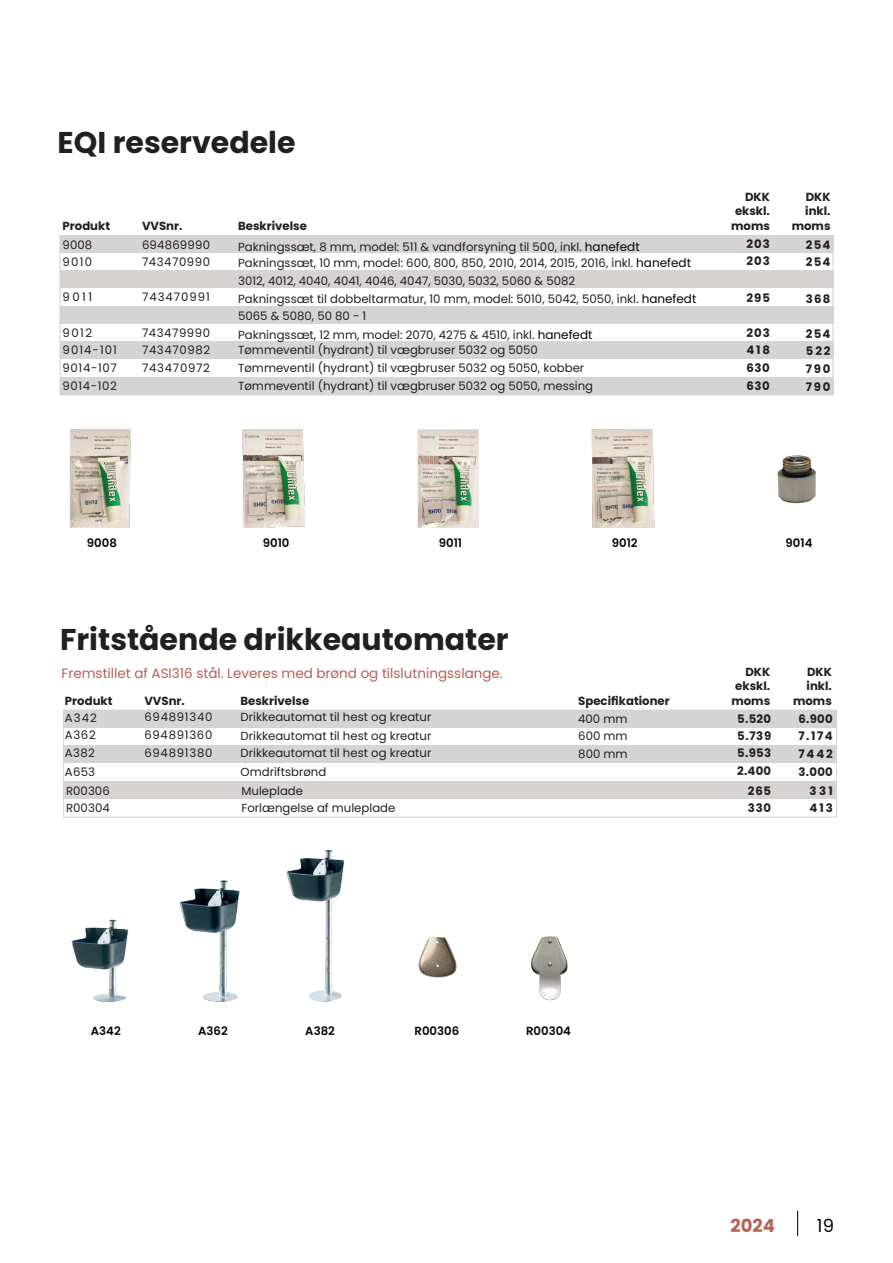
<style>
.page{position:relative;width:893px;height:1263px;background:#fff}
.page>*{position:absolute;margin:0;border:0;box-sizing:border-box;transform-origin:0 0}
.Rubrik_1{font:700 30px "Poppins";color:#231f20}
.Under_rubrik{font:700 30px "Poppins";color:#231f20}
.t1{font:700 18px "Poppins";color:#b85f54}
.t2{font:18px "Poppins";color:#040503}
.Mellem_rubrik{font:13.5px "Poppins";color:#b75e54}
.Brød{font:11.7px "Poppins";color:#231f20}
.Mellem_rubrik-2{font:700 11.7px/14.7px "Poppins";color:#231f20;text-align:right}
.Brød-2{font:700 11.7px "Poppins";letter-spacing:.085em;color:#231f20}
.Produkt_nr{font:600 11.7px "Poppins";color:#040503}
.Brød-3{font:11.7px "Poppins";letter-spacing:.06em;color:#231f20}
.Brød-4{font:11.7px "Poppins";letter-spacing:.045em;color:#231f20}
.Brød-5{font:11.7px "Poppins";letter-spacing:.085em;color:#231f20}
.Brød-6{font:11.7px "Poppins";letter-spacing:.05em;color:#231f20}
.s1{font-size:12px;color:#040503}
</style>
<div class="page">
<svg style="left:797px;top:1211px;width:1px;height:25px"></svg>
<img style="left:70px;top:430px;width:61px;height:98px">
<img style="left:242px;top:430px;width:63px;height:98px">
<img style="left:417px;top:430px;width:62px;height:98px">
<img style="left:591px;top:430px;width:64px;height:98px">
<img style="left:777px;top:455px;width:39px;height:49px">
<div style="left:63px;top:710px;width:774px;height:17px;background:#d5d4d3"></div>
<div style="left:63px;top:746px;width:774px;height:17px;background:#d5d4d3"></div>
<div style="left:63px;top:781px;width:774px;height:18px;background:#d5d4d3"></div>
<div style="left:63px;top:709px;width:774px;height:109px;border:1px solid #d5d4d3"></div>
<img style="left:71px;top:919px;width:58px;height:83px">
<img style="left:179px;top:880px;width:61px;height:122px">
<img style="left:286px;top:850px;width:59px;height:152px">
<img style="left:418px;top:937px;width:39px;height:41px">
<img style="left:531px;top:936px;width:37px;height:65px">
<div style="left:60px;top:306px;width:773px;height:18px;background:#d5d4d3"></div>
<div style="left:60px;top:341px;width:773px;height:18px;background:#d5d4d3"></div>
<div style="left:60px;top:377px;width:773px;height:17px;background:#d5d4d3"></div>
<div style="left:60px;top:235px;width:773px;height:18px;background:#d5d4d3"></div>
<div style="left:60px;top:235px;width:773px;height:160px;border:1px solid #d5d4d3"></div>
<div style="left:60px;top:270px;width:773px;height:18px;background:#d5d4d3"></div>
<p class="Under_rubrik" style="left:58px;top:125px;width:239px">EQI reservedele</p>
<p class="Mellem_rubrik-2" style="left:63px;top:218px;width:49px">Produkt</p>
<p class="Mellem_rubrik-2" style="left:142px;top:218px;width:42px">VVSnr.</p>
<p class="Mellem_rubrik-2" style="left:238px;top:218px;width:70px">Beskrivelse</p>
<p class="Brød" style="left:63px;top:238px;width:31px">9008</p>
<p class="Brød" style="left:142px;top:238px;width:70px">694869990</p>
<p class="Brød" style="left:238px;top:240px;width:403px">Pakningssæt, 8 mm, model: 511 &amp; vandforsyning til 500, inkl. <span class="s1">hanefedt</span></p>
<p class="Brød" style="left:63px;top:255px;width:31px">9010</p>
<p class="Brød-4" style="left:142px;top:255px;width:70px">743470990</p>
<p class="Brød" style="left:238px;top:256px;width:454px">Pakningssæt, 10 mm, model: 600, 800, 850, 2010, 2014, 2015, 2016, inkl. <span class="s1">hanefedt</span></p>
<p class="Brød" style="left:63px;top:290px;width:31px">9011</p>
<p class="Brød-5" style="left:142px;top:290px;width:70px">743470991</p>
<p class="Brød" style="left:238px;top:293px;width:460px">Pakningssæt til dobbeltarmatur, 10 mm, model: 5010, 5042, 5050, inkl. <span class="s1">hanefedt</span></p>
<p class="Brød" style="left:63px;top:326px;width:31px">9012</p>
<p class="Brød-4" style="left:142px;top:326px;width:70px">743479990</p>
<p class="Brød" style="left:238px;top:328px;width:356px">Pakningssæt, 12 mm, model: 2070, 4275 &amp; 4510, inkl. <span class="s1">hanefedt</span></p>
<p class="Brød" style="left:63px;top:343px;width:56px">9014-101</p>
<p class="Brød-6" style="left:142px;top:344px;width:70px">743470982</p>
<p class="Brød" style="left:238px;top:343px;width:301px">Tømmeventil (hydrant) til vægbruser 5032 og 5050</p>
<p class="Brød" style="left:238px;top:274px;width:339px">3012, 4012, 4040, 4041, 4046, 4047, 5030, 5032, 5060 &amp; 5082</p>
<p class="Brød" style="left:238px;top:309px;width:130px">5065 &amp; 5080, 50 80 - 1</p>
<p class="Mellem_rubrik-2" style="left:731px;top:189px;width:40px">DKK ekskl. moms</p>
<p class="Mellem_rubrik-2" style="left:792px;top:189px;width:40px">DKK inkl. moms</p>
<p class="Brød-2" style="left:746px;top:237px;width:25px">203</p>
<p class="Brød-2" style="left:806px;top:238px;width:26px">254</p>
<p class="Brød-2" style="left:746px;top:254px;width:25px">203</p>
<p class="Brød-2" style="left:806px;top:255px;width:26px">254</p>
<p class="Brød-2" style="left:746px;top:291px;width:25px">295</p>
<p class="Brød-2" style="left:806px;top:292px;width:26px">368</p>
<p class="Brød-2" style="left:746px;top:326px;width:25px">203</p>
<p class="Brød-2" style="left:806px;top:327px;width:26px">254</p>
<p class="Brød-2" style="left:746px;top:343px;width:25px">418</p>
<p class="Brød-2" style="left:806px;top:344px;width:26px">522</p>
<p class="Brød" style="left:63px;top:361px;width:56px">9014-107</p>
<p class="Brød-3" style="left:142px;top:361px;width:70px">743470972</p>
<p class="Brød" style="left:238px;top:361px;width:348px">Tømmeventil (hydrant) til vægbruser 5032 og 5050, kobber</p>
<p class="Brød" style="left:63px;top:379px;width:56px">9014-102</p>
<p class="Brød" style="left:238px;top:379px;width:357px">Tømmeventil (hydrant) til vægbruser 5032 og 5050, messing</p>
<p class="Brød-2" style="left:746px;top:379px;width:25px">630</p>
<p class="Brød-2" style="left:806px;top:380px;width:26px">790</p>
<p class="Brød-2" style="left:746px;top:361px;width:25px">630</p>
<p class="Brød-2" style="left:806px;top:362px;width:26px">790</p>
<p class="Produkt_nr" style="left:87px;top:536px;width:31px">9008</p>
<p class="Produkt_nr" style="left:263px;top:536px;width:28px">9010</p>
<p class="Produkt_nr" style="left:439px;top:536px;width:25px">9011</p>
<p class="Produkt_nr" style="left:612px;top:536px;width:27px">9012</p>
<p class="Produkt_nr" style="left:786px;top:536px;width:28px">9014</p>
<p class="Rubrik_1" style="left:60px;top:622px;width:450px">Fritstående drikkeautomater</p>
<p class="Mellem_rubrik" style="left:62px;top:665px;width:443px">Fremstillet af ASI316 stål. Leveres med brønd og tilslutningsslange.</p>
<p class="Mellem_rubrik-2" style="left:65px;top:694px;width:49px">Produkt</p>
<p class="Mellem_rubrik-2" style="left:144px;top:694px;width:42px">VVSnr.</p>
<p class="Brød-3" style="left:144px;top:710px;width:70px">694891340</p>
<p class="Brød-3" style="left:144px;top:728px;width:70px">694891360</p>
<p class="Brød-3" style="left:144px;top:746px;width:70px">694891380</p>
<p class="Brød" style="left:65px;top:711px;width:33px">A342</p>
<p class="Brød" style="left:65px;top:728px;width:32px">A362</p>
<p class="Brød" style="left:65px;top:765px;width:32px">A653</p>
<p class="Brød" style="left:65px;top:746px;width:31px">A382</p>
<p class="Mellem_rubrik-2" style="left:240px;top:694px;width:70px">Beskrivelse</p>
<p class="Brød" style="left:240px;top:710px;width:192px">Drikkeautomat til hest og kreatur</p>
<p class="Brød" style="left:240px;top:746px;width:192px">Drikkeautomat til hest og kreatur</p>
<p class="Brød" style="left:240px;top:729px;width:192px">Drikkeautomat til hest og kreatur</p>
<p class="Brød" style="left:240px;top:765px;width:87px">Omdriftsbrønd</p>
<p class="Mellem_rubrik-2" style="left:578px;top:694px;width:93px">Specifikationer</p>
<p class="Brød" style="left:578px;top:712px;width:51px">400 mm</p>
<p class="Brød" style="left:578px;top:729px;width:51px">600 mm</p>
<p class="Brød" style="left:578px;top:747px;width:51px">800 mm</p>
<p class="Mellem_rubrik-2" style="left:731px;top:664px;width:40px">DKK ekskl. moms</p>
<p class="Brød-2" style="left:737px;top:712px;width:36px">5.520</p>
<p class="Brød-2" style="left:737px;top:729px;width:36px">5.739</p>
<p class="Brød-2" style="left:737px;top:764px;width:36px">2.400</p>
<p class="Brød-2" style="left:737px;top:746px;width:36px">5.953</p>
<p class="Mellem_rubrik-2" style="left:793px;top:664px;width:40px">DKK inkl. moms</p>
<p class="Brød-2" style="left:798px;top:712px;width:36px">6.900</p>
<p class="Brød-2" style="left:798px;top:729px;width:36px">7.174</p>
<p class="Brød-2" style="left:798px;top:765px;width:36px">3.000</p>
<p class="Brød-2" style="left:798px;top:747px;width:36px">7442</p>
<p class="Brød" style="left:66px;top:784px;width:45px">R00306</p>
<p class="Brød" style="left:242px;top:784px;width:63px">Muleplade</p>
<p class="Brød-2" style="left:748px;top:784px;width:25px">265</p>
<p class="Brød-2" style="left:809px;top:784px;width:25px">331</p>
<p class="Brød" style="left:66px;top:801px;width:45px">R00304</p>
<p class="Brød" style="left:242px;top:801px;width:155px">Forlængelse af muleplade</p>
<p class="Brød-2" style="left:748px;top:801px;width:25px">330</p>
<p class="Brød-2" style="left:809px;top:801px;width:25px">413</p>
<p class="Produkt_nr" style="left:91px;top:1024px;width:31px">A342</p>
<p class="Produkt_nr" style="left:198px;top:1024px;width:31px">A362</p>
<p class="Produkt_nr" style="left:305px;top:1024px;width:31px">A382</p>
<p class="Produkt_nr" style="left:415px;top:1024px;width:46px">R00306</p>
<p class="Produkt_nr" style="left:526px;top:1024px;width:46px">R00304</p>
<h2 class="t1" style="left:731px;top:1215px;width:46px">2024</h2>
<h2 class="t2" style="left:817px;top:1215px;width:19px">19</h2>
</div>
